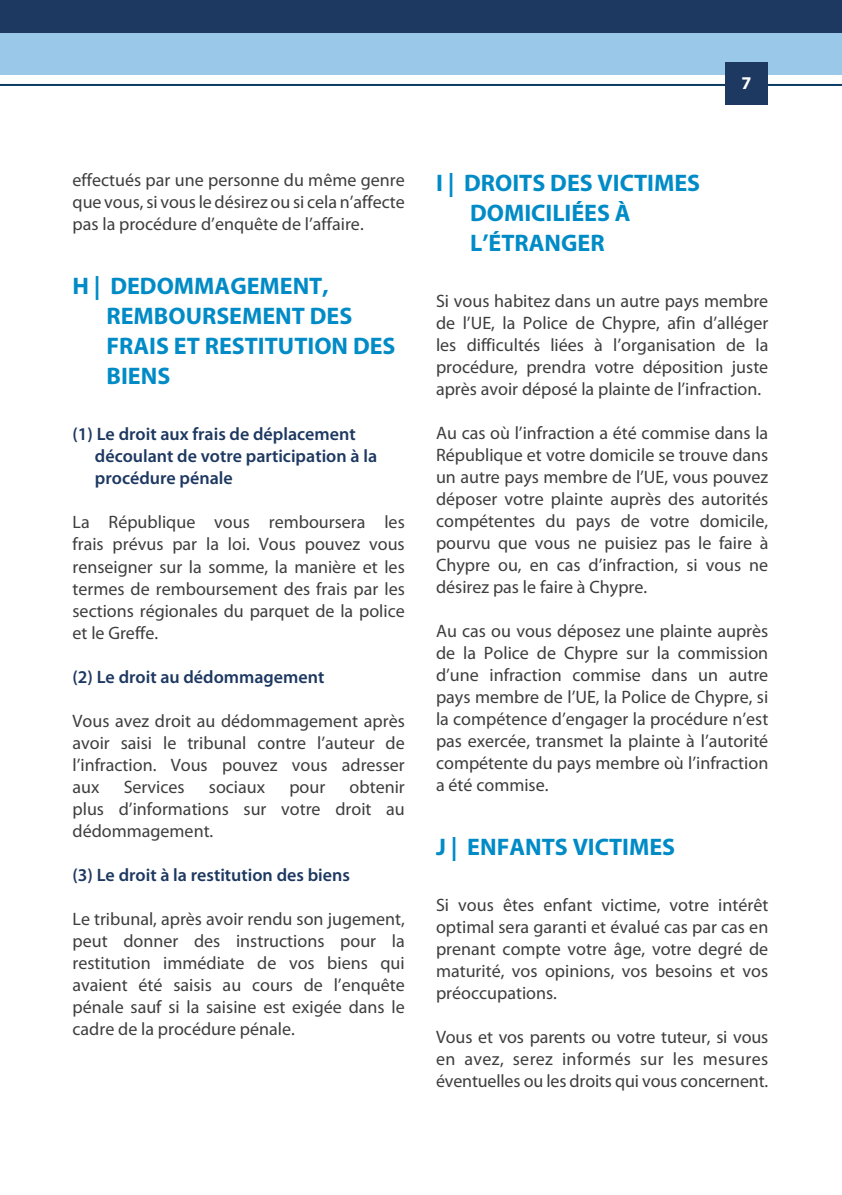
<style>
.page{position:relative;width:842px;height:1195px;background:#fff}
.page>*{position:absolute;margin:0;border:0;box-sizing:border-box;transform-origin:0 0}
.t1{font:700 24px/30px "Myriad Pro";color:#008bc7}
.t2{font:18px/22px "Myriad Pro";color:#3e3e3f;text-align:justify}
.t3{font:600 18px "Myriad Pro";color:#1d3861}
.t4{font:700 18px "Myriad Pro";color:#fff}
</style>
<div class="page">
<div style="left:0;top:0;width:841px;height:74px;background:#99c8e8"></div>
<hr style="left:0;top:84px;width:841px;height:2px;background:#0c3b62">
<div style="left:724px;top:62px;width:43px;height:43px;background:#1d3861"></div>
<div style="left:0;top:0;width:841px;height:33px;background:#1d3861"></div>
<p class="t4" style="left:741px;top:73px;width:11px">7</p>
<p class="t2" style="left:72px;top:170px;width:333px">effectués par une personne du même genre que vous, si vous le désirez ou si cela n’affecte pas la procédure d’enquête de l’affaire.</p>
<p class="t1" style="left:72px;top:272px;width:257px">H | DEDOMMAGEMENT,</p>
<p class="t1" style="left:106px;top:302px;width:290px">REMBOURSEMENT DES<br>FRAIS ET RESTITUTION DES</p>
<p class="t1" style="left:106px;top:362px;width:65px">BIENS</p>
<p class="t3" style="left:72px;top:424px;width:284px">(1) Le droit aux frais de déplacement</p>
<p class="t3" style="left:95px;top:446px;width:283px">découlant de votre participation à la</p>
<p class="t3" style="left:95px;top:468px;width:139px">procédure pénale</p>
<p class="t2" style="left:72px;top:512px;width:333px">La République vous remboursera les frais prévus par la loi. Vous pouvez vous renseigner sur la somme, la manière et les termes de remboursement des frais par les sections régionales du parquet de la police et le Greffe.</p>
<p class="t3" style="left:72px;top:666px;width:253px">(2) Le droit au dédommagement</p>
<p class="t2" style="left:72px;top:710px;width:333px">Vous avez droit au dédommagement après avoir saisi le tribunal contre l’auteur de l’infraction. Vous pouvez vous adresser aux</p>
<p class="t2" style="left:72px;top:776px;width:333px;text-indent:277px">obtenir plus d’informations sur votre droit au dédommagement.</p>
<p class="t3" style="left:72px;top:864px;width:279px">(3) Le droit à la restitution des biens</p>
<p class="t2" style="left:72px;top:908px;width:333px">Le tribunal, après avoir rendu son jugement, peut donner des instructions pour la restitution immédiate de vos biens qui avaient été saisis au cours de l’enquête pénale sauf si la saisine est exigée dans le cadre de la procédure pénale.</p>
<p class="t2" style="left:124px;top:776px;width:62px">Services</p>
<p class="t2" style="left:209px;top:776px;width:58px">sociaux</p>
<p class="t2" style="left:289px;top:776px;width:37px">pour</p>
<p class="t1" style="left:436px;top:168px;width:265px">I | DROITS DES VICTIMES</p>
<p class="t1" style="left:470px;top:198px;width:162px">DOMICILIÉES À</p>
<p class="t1" style="left:470px;top:228px;width:136px">L’ÉTRANGER</p>
<p class="t2" style="left:436px;top:290px;width:333px">Si vous habitez dans un autre pays membre de l’UE, la Police de Chypre, afin d’alléger les difficultés liées à l’organisation de la procédure, prendra votre déposition juste après avoir déposé la plainte de l’infraction.</p>
<p class="t2" style="left:436px;top:422px;width:333px">Au cas où l’infraction a été commise dans la République et votre domicile se trouve dans un autre pays membre de l’UE, vous pouvez déposer votre plainte auprès des autorités compétentes du pays de votre domicile, pourvu que vous ne puisiez pas le faire à Chypre ou, en cas d’infraction, si vous ne désirez pas le faire à Chypre.</p>
<p class="t2" style="left:436px;top:620px;width:333px">Au cas ou vous déposez une plainte auprès de la Police de Chypre sur la commission d’une infraction commise dans un autre pays membre de l’UE, la Police de Chypre, si la compétence d’engager la procédure n’est pas exercée, transmet la plainte à l’autorité compétente du pays membre où l’infraction a été commise.</p>
<p class="t1" style="left:436px;top:832px;width:240px">J | ENFANTS VICTIMES</p>
<p class="t2" style="left:436px;top:894px;width:333px">Si vous êtes enfant victime, votre intérêt optimal sera garanti et évalué cas par cas en prenant compte votre âge, votre degré de maturité, vos opinions, vos besoins et vos préoccupations.</p>
<p class="t2" style="left:436px;top:1026px;width:333px">Vous et vos parents ou votre tuteur, si vous en avez, serez informés sur les mesures éventuelles ou les droits qui vous concernent.</p>
</div>
